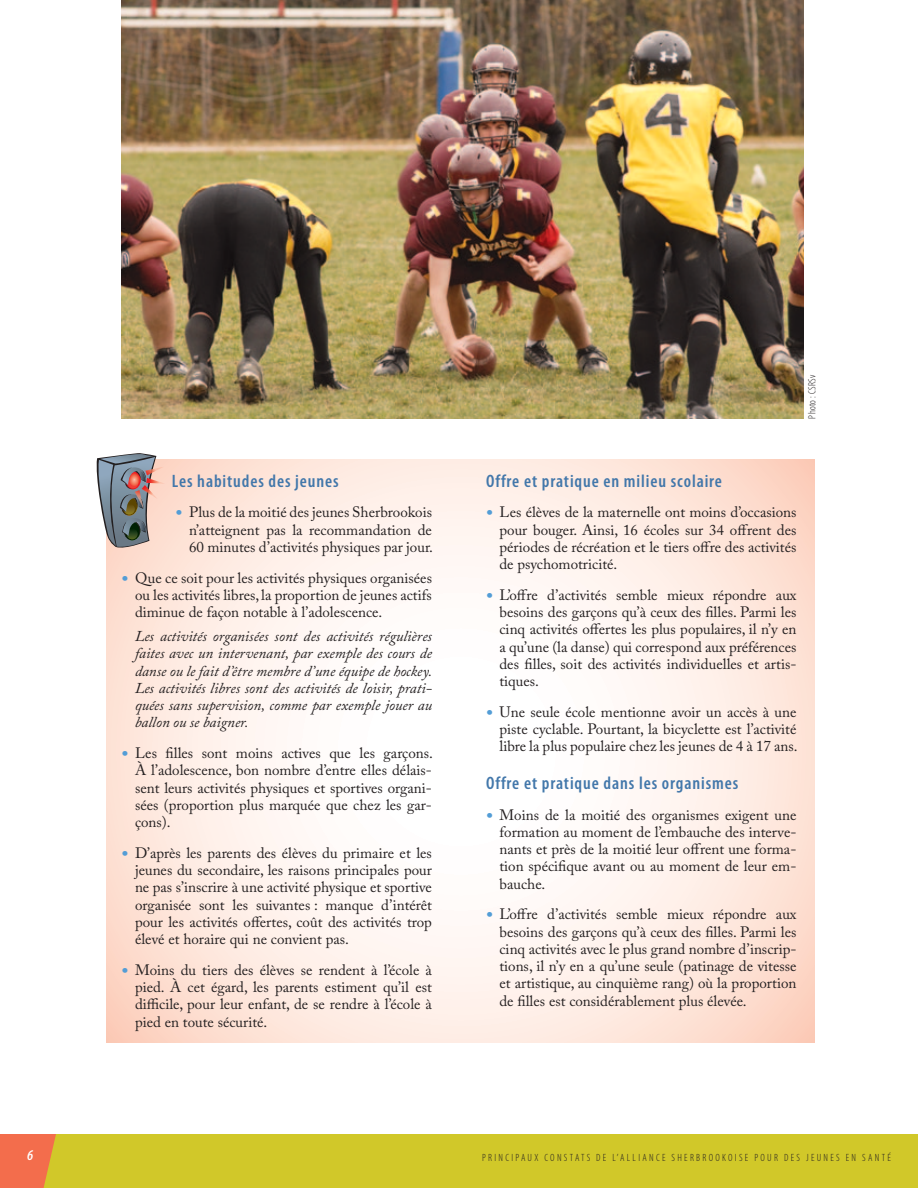
<style>
.page{position:relative;width:918px;height:1188px;background:#fff}
.page>*{position:absolute;margin:0;border:0;box-sizing:border-box;transform-origin:0 0}
.t1{font:600 condensed 18px "Myriad Pro";letter-spacing:.05em;color:#4277aa}
.t2{font:15px/17.2px "Adobe Caslon Pro";color:#231f20;text-align:justify}
.t3{font:italic 15px/17.2px "Adobe Caslon Pro";color:#231f20;text-align:justify}
.t4{font:italic 600 condensed 15px "Myriad Pro";color:#fff}
.t5{font:300 condensed 10.5px "Myriad Pro";letter-spacing:.025em;color:#231f20}
.s1{font-size:21px;color:#539dd6}
</style>
<div class="page">
<div style="left:0;top:1134px;width:918px;height:54px;background:#d1c829"></div>
<svg style="left:0;top:1134px;width:56px;height:54px;background:#ef7748"></svg>
<svg style="left:106px;top:460px;width:709px;height:583px"></svg>
<img style="left:122px;top:0;width:681px;height:418px">
<svg style="left:96px;top:453px;width:69px;height:97px;background:#a29b9c"></svg>
<p class="t1" style="left:172px;top:470px;width:168px">Les habitudes des jeunes</p>
<p class="t2" style="left:189px;top:504px;width:246px;text-indent:-14px"><span class="s1">•</span> Plus de la moitié des jeunes Sherbrookois n’atteignent pas la recommandation de 60 minutes d’activités physiques par jour.</p>
<p class="t2" style="left:135px;top:569px;width:299px;text-indent:-14px"><span class="s1">•</span> Que ce soit pour les activités physiques organisées ou les activités libres, la proportion de jeunes actifs diminue de façon notable à l’adolescence.</p>
<p class="t3" style="left:135px;top:627px;width:299px">Les activités organisées sont des activités régulières faites avec un intervenant, par exemple des cours de danse ou le fait d’être membre d’une équipe de hockey.<br>Les activités libres sont des activités de loisir, prati&shy;quées sans supervision, comme par exemple jouer au ballon ou se baigner.</p>
<p class="t2" style="left:135px;top:744px;width:300px;text-indent:-14px"><span class="s1">•</span> Les filles sont moins actives que les garçons.<br>À l’adolescence, bon nombre d’entre elles délais&shy;sent leurs activités physiques et sportives organi&shy;sées (proportion plus marquée que chez les gar&shy;çons).</p>
<p class="t2" style="left:135px;top:844px;width:299px;text-indent:-14px"><span class="s1">•</span> D’après les parents des élèves du primaire et les jeunes du secondaire, les raisons principales pour ne pas s’inscrire à une activité physique et sportive organisée sont les suivantes : manque d’intérêt pour les activités offertes, coût des activités trop élevé et horaire qui ne convient pas.</p>
<p class="t2" style="left:135px;top:961px;width:299px;text-indent:-14px"><span class="s1">•</span> Moins du tiers des élèves se rendent à l’école à pied. À cet égard, les parents estiment qu’il est difficile, pour leur enfant, de se rendre à l’école à pied en toute sécurité.</p>
<p class="t5" style="left:806px;top:418px;width:45px;rotate:-90deg">PHOTO : CSRSV</p>
<p class="t1" style="left:486px;top:470px;width:238px">Offre et pratique en milieu scolaire</p>
<p class="t2" style="left:500px;top:504px;width:299px;text-indent:-14px"><span class="s1">•</span> Les élèves de la maternelle ont moins d’occasions pour bouger. Ainsi, 16 écoles sur 34 offrent des périodes de récréation et le tiers offre des activités de psychomotricité.</p>
<p class="t2" style="left:500px;top:586px;width:299px;text-indent:-14px"><span class="s1">•</span> L’offre d’activités semble mieux répondre aux besoins des garçons qu’à ceux des filles. Parmi les cinq activités offertes les plus populaires, il n’y en a qu’une (la danse) qui correspond aux préférences des filles, soit des activités individuelles et artis&shy;tiques.</p>
<p class="t2" style="left:500px;top:703px;width:300px;text-indent:-14px"><span class="s1">•</span> Une seule école mentionne avoir un accès à une piste cyclable. Pourtant, la bicyclette est l’activité libre la plus populaire chez les jeunes de 4 à 17 ans.</p>
<p class="t1" style="left:486px;top:772px;width:254px">Offre et pratique dans les organismes</p>
<p class="t2" style="left:500px;top:806px;width:299px;text-indent:-14px"><span class="s1">•</span> Moins de la moitié des organismes exigent une formation au moment de l’embauche des interve&shy;nants et près de la moitié leur offrent une forma&shy;tion spécifique avant ou au moment de leur em&shy;bauche.</p>
<p class="t2" style="left:500px;top:906px;width:299px;text-indent:-14px"><span class="s1">•</span> L’offre d’activités semble mieux répondre aux besoins des garçons qu’à ceux des filles. Parmi les cinq activités avec le plus grand nombre d’inscrip&shy;tions, il n’y en a qu’une seule (patinage de vitesse et artistique, au cinquième rang) où la proportion de filles est considérablement plus élevée.</p>
<p class="t4" style="left:27px;top:1146px;width:8px">6</p>
<p class="t5" style="left:482px;top:1152px;width:13px">PRINCIPAUX</p>
<p class="t5" style="left:544px;top:1152px;width:7px">CONSTATS</p>
<p class="t5" style="left:596px;top:1152px;width:31px">DE L’ALLIANCE</p>
<p class="t5" style="left:672px;top:1152px;width:7px">SHERBROOKOISE</p>
<p class="t5" style="left:754px;top:1152px;width:7px">POUR</p>
<p class="t5" style="left:784px;top:1152px;width:6px">DES</p>
<p class="t5" style="left:806px;top:1152px;width:12px">JEUNES</p>
<p class="t5" style="left:846px;top:1152px;width:24px">EN SANTÉ</p>
</div>
